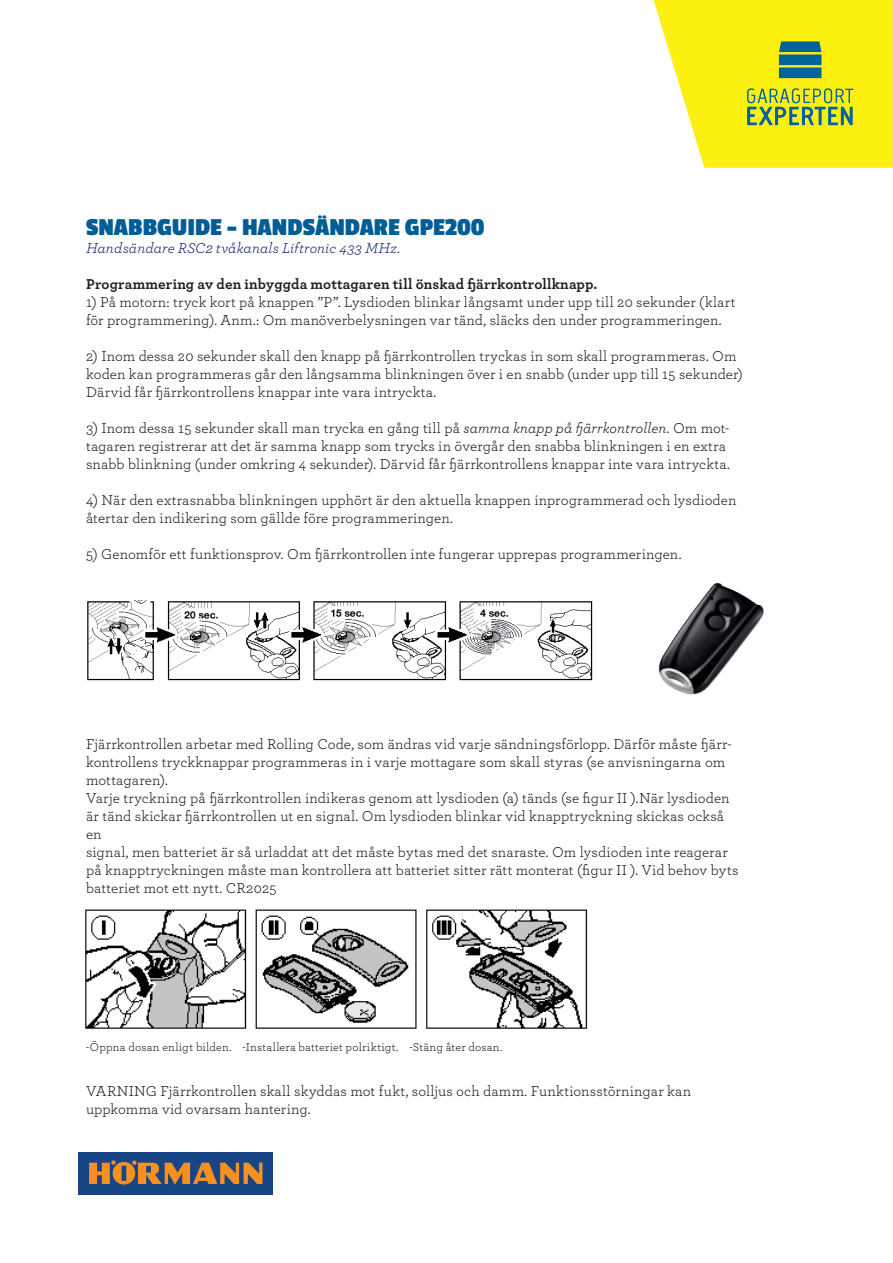
<style>
.page{position:relative;width:893px;height:1263px;background:#fff}
.page>*{position:absolute;margin:0;border:0;box-sizing:border-box;transform-origin:0 0}
.t1{font:700 25.5px "Passion One";color:#005d95}
.t2{font:15px/18px "Archer";letter-spacing:.01em;color:#231f20}
.t3{font:700 15px "Archer";letter-spacing:.01em;color:#231f20}
.t4{font:italic 15px "Archer";letter-spacing:.005em;color:#142975}
.t5{font:12px "Archer";letter-spacing:.015em;color:#231f20}
.s1{font-style:italic}
</style>
<div class="page">
<svg style="left:653px;top:0;width:240px;height:168px"></svg>
<div style="left:78px;top:1152px;width:195px;height:42px;background:#174586"></div>
<svg style="left:89px;top:1160px;width:173px;height:24px"></svg>
<img style="left:87px;top:600px;width:506px;height:81px">
<img style="left:85px;top:909px;width:503px;height:120px">
<img style="left:658px;top:583px;width:106px;height:112px">
<h1 class="t1" style="left:86px;top:214px;width:400px">SNABBGUIDE – HANDSÄNDARE GPE200</h1>
<p class="t4" style="left:86px;top:238px;width:316px">Handsändare RSC2 tvåkanals Liftronic 433 MHz.</p>
<p class="t3" style="left:86px;top:272px;width:513px">Programmering av den inbyggda mottagaren till önskad fjärrkontrollknapp.</p>
<p class="t2" style="left:86px;top:293px;width:651px">1) På motorn: tryck kort på knappen ”P”. Lysdioden blinkar långsamt under upp till 20 sekunder (klart för programmering). Anm.: Om manöverbelysningen var tänd, släcks den under programmeringen.</p>
<p class="t2" style="left:86px;top:347px;width:658px">2) Inom dessa 20 sekunder skall den knapp på fjärrkontrollen tryckas in som skall programmeras. Om koden kan programmeras går den långsamma blinkningen över i en snabb (under upp till 15 sekunder)<br>Därvid får fjärrkontrollens knappar inte vara intryckta.</p>
<p class="t2" style="left:86px;top:419px;width:645px">3) Inom dessa 15 sekunder skall man trycka en gång till på <span class="s1">samma knapp på fjärrkontrollen</span>. Om mot&shy;tagaren registrerar att det är samma knapp som trycks in övergår den snabba blinkningen i en extra snabb blinkning (under omkring 4 sekunder). Därvid får fjärrkontrollens knappar inte vara intryckta.</p>
<p class="t2" style="left:86px;top:491px;width:652px">4) När den extrasnabba blinkningen upphört är den aktuella knappen inprogrammerad och lysdioden återtar den indikering som gällde före programmeringen.</p>
<p class="t2" style="left:86px;top:545px;width:597px">5) Genomför ett funktionsprov. Om fjärrkontrollen inte fungerar upprepas programmeringen.</p>
<p class="t2" style="left:86px;top:734px;width:654px">Fjärrkontrollen arbetar med Rolling Code, som ändras vid varje sändningsförlopp. Därför måste fjärr&shy;kontrollens tryckknappar programmeras in i varje mottagare som skall styras (se anvisningarna om mottagaren).<br>Varje tryckning på fjärrkontrollen indikeras genom att lysdioden (a) tänds (se figur II ).När lysdioden är tänd skickar fjärrkontrollen ut en signal. Om lysdioden blinkar vid knapptryckning skickas också en<br>signal, men batteriet är så urladdat att det måste bytas med det snaraste. Om lysdioden inte reagerar på knapptryckningen måste man kontrollera att batteriet sitter rätt monterat (figur II ). Vid behov byts batteriet mot ett nytt. CR2025</p>
<p class="t5" style="left:86px;top:1039px;width:418px">-Öppna dosan enligt bilden. -Installera batteriet polriktigt. -Stäng åter dosan.</p>
<p class="t2" style="left:86px;top:1081px;width:606px">VARNING Fjärrkontrollen skall skyddas mot fukt, solljus och damm. Funktionsstörningar kan uppkomma vid ovarsam hantering.</p>
</div>
